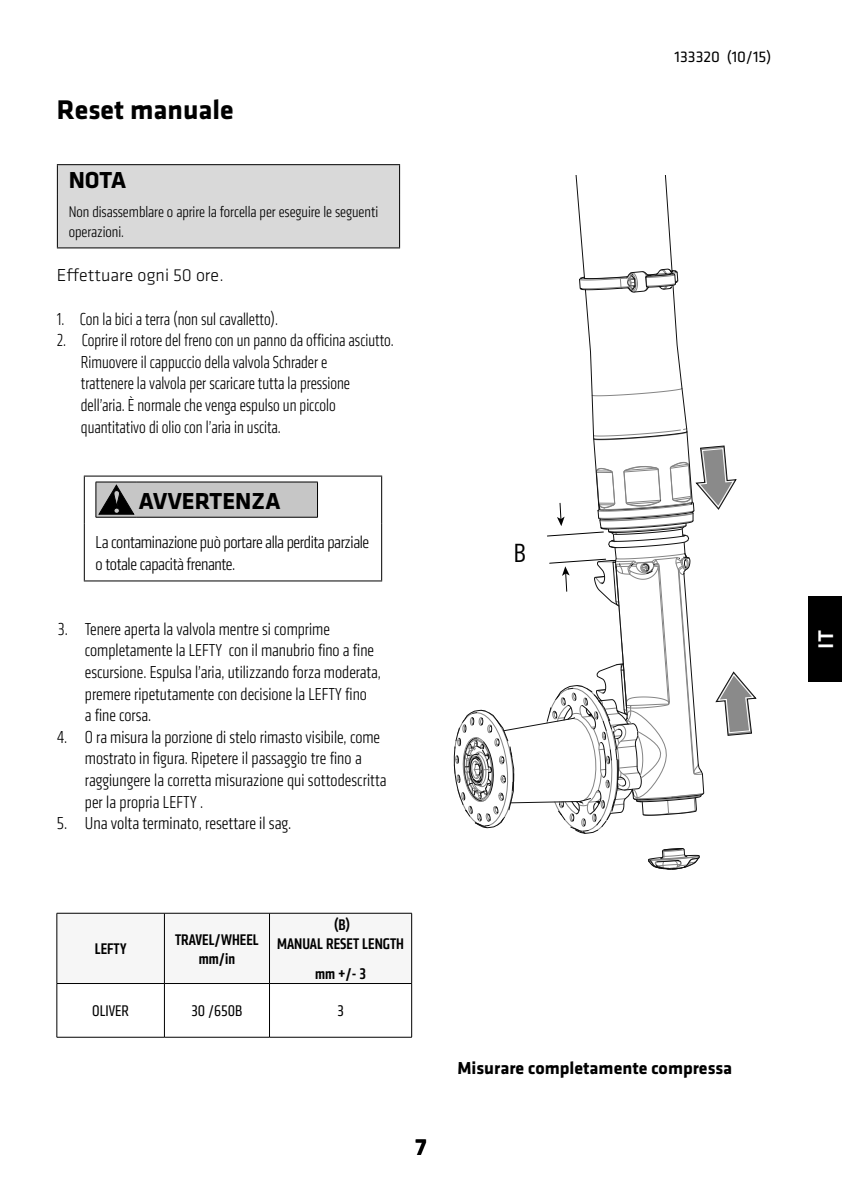
<style>
.page{position:relative;width:842px;height:1191px;background:#fff}
.page>*{position:absolute;margin:0;border:0;box-sizing:border-box;transform-origin:0 0}
.t1{font:700 28px "Klavika Basic";color:#000}
.t2{font:25.2px "Trade Gothic Cond Eighteen";color:#000}
.t3{font:700 24px "Klavika Basic";color:#000}
.t4{font:500 22px "Klavika Basic";color:#fff}
.t5{font:300 condensed 18px/21.6px "Klavika";color:#000}
.t6{font:300 condensed 18px/21.6px "Klavika";color:#000;scale:.93 1}
.t7{font:300 condensed 18px/21.6px "Klavika";letter-spacing:-.02em;color:#000}
.t8{font:700 18px "Klavika Basic";color:#000}
.t9{font:300 18px "Klavika Basic";color:#000}
.t10{font:300 condensed 16px/19.2px "Klavika";color:#000}
.t11{font:500 condensed 16px/19.2px "Klavika";color:#000;text-align:center}
.t12{font:condensed 16px "Klavika";color:#000}
.t13{font:16px "Klavika Basic";color:#000}
</style>
<div class="page">
<svg style="left:648px;top:848px;width:52px;height:22px"></svg>
<svg style="left:453px;top:175px;width:304px;height:659px"></svg>
<svg style="left:163px;top:914px;width:1px;height:69px"></svg>
<div style="left:269px;top:913px;width:143px;height:70px;background:#f6f6f6"></div>
<hr style="left:57px;top:983px;width:107px;height:1px;background:#000">
<hr style="left:57px;top:913px;width:107px;height:1px;background:#000">
<hr style="left:57px;top:913px;width:1px;height:70px;background:#000">
<hr style="left:164px;top:913px;width:105px;height:1px;background:#000">
<hr style="left:164px;top:913px;width:1px;height:70px;background:#000">
<hr style="left:269px;top:913px;width:143px;height:1px;background:#000">
<hr style="left:269px;top:913px;width:1px;height:70px;background:#000">
<hr style="left:411px;top:913px;width:1px;height:70px;background:#000">
<hr style="left:57px;top:983px;width:1px;height:54px;background:#000">
<hr style="left:164px;top:983px;width:1px;height:54px;background:#000">
<hr style="left:269px;top:983px;width:1px;height:54px;background:#000">
<hr style="left:411px;top:983px;width:1px;height:54px;background:#000">
<hr style="left:57px;top:1037px;width:107px;height:1px;background:#000">
<hr style="left:164px;top:1037px;width:105px;height:1px;background:#000">
<hr style="left:269px;top:1037px;width:143px;height:1px;background:#000">
<hr style="left:164px;top:983px;width:105px;height:1px;background:#000">
<hr style="left:269px;top:983px;width:143px;height:1px;background:#000">
<hr style="left:57px;top:164px;width:343px;height:1px;background:#000">
<div style="left:57px;top:165px;width:343px;height:82px;background:#d9d9d9"></div>
<hr style="left:57px;top:194px;width:1px;height:53px;background:#000">
<hr style="left:399px;top:194px;width:1px;height:53px;background:#000">
<hr style="left:57px;top:247px;width:343px;height:1px;background:#000">
<hr style="left:84px;top:475px;width:298px;height:1px;background:#000">
<hr style="left:84px;top:476px;width:1px;height:47px;background:#000">
<hr style="left:381px;top:476px;width:1px;height:47px;background:#000">
<hr style="left:84px;top:523px;width:1px;height:57px;background:#000">
<hr style="left:381px;top:523px;width:1px;height:57px;background:#000">
<hr style="left:84px;top:580px;width:298px;height:1px;background:#000">
<hr style="left:96px;top:481px;width:40px;height:1px;background:#000">
<hr style="left:136px;top:481px;width:182px;height:1px;background:#000">
<hr style="left:317px;top:482px;width:1px;height:35px;background:#000">
<hr style="left:96px;top:517px;width:40px;height:1px;background:#000">
<hr style="left:136px;top:517px;width:182px;height:1px;background:#000">
<svg style="left:96px;top:482px;width:221px;height:35px;background:#b4b4b4"></svg>
<div style="left:808px;top:597px;width:34px;height:85px;background:#000"></div>
<h1 class="t1" style="left:57px;top:89px;width:178px">Reset manuale</h1>
<h3 class="t3" style="left:69px;top:163px;width:59px">NOTA</h3>
<p class="t10" style="left:69px;top:203px;width:311px">Non disassemblare o aprire la forcella per eseguire le seguenti operazioni.</p>
<p class="t9" style="left:57px;top:264px;width:168px">Effettuare ogni 50 ore.</p>
<p class="t6" style="left:57px;top:308px;width:239px">1. Con la bici a terra (non sul cavalletto).</p>
<p class="t6" style="left:81px;top:330px;width:338px;text-indent:-24px">2. Coprire il rotore del freno con un panno da officina asciutto.<br>Rimuovere il cappuccio della valvola Schrader e<br>trattenere la valvola per scaricare tutta la pressione dell’aria. È normale che venga espulso un piccolo quantitativo di olio con l’aria in uscita.</p>
<h3 class="t3" style="left:139px;top:483px;width:143px">AVVERTENZA</h3>
<p class="t7" style="left:96px;top:531px;width:275px">La contaminazione può portare alla perdita parziale o totale capacità frenante.</p>
<p class="t5" style="left:85px;top:618px;width:298px;text-indent:-27px">3. Tenere aperta la valvola mentre si comprime completamente la LEFTY con il manubrio fino a fine escursione. Espulsa l’aria, utilizzando forza moderata, premere ripetutamente con decisione la LEFTY fino<br>a fine corsa.</p>
<p class="t5" style="left:85px;top:726px;width:303px;text-indent:-28px">4. O ra misura la porzione di stelo rimasto visibile, come mostrato in figura. Ripetere il passaggio tre fino a raggiungere la corretta misurazione qui sottodescritta per la propria LEFTY .</p>
<p class="t5" style="left:57px;top:812px;width:236px">5. Una volta terminato, resettare il sag.</p>
<h2 class="t2" style="left:514px;top:538px;width:14px">B</h2>
<p class="t13" style="left:674px;top:46px;width:98px">133320 (10/15)</p>
<p class="t11" style="left:95px;top:939px;width:33px">LEFTY</p>
<p class="t11" style="left:175px;top:930px;width:85px">TRAVEL/WHEEL mm/in</p>
<p class="t11" style="left:277px;top:914px;width:128px">(B)<br>MANUAL RESET LENGTH</p>
<p class="t11" style="left:315px;top:964px;width:52px">mm +/- 3</p>
<p class="t12" style="left:92px;top:1001px;width:38px">OLIVER</p>
<p class="t12" style="left:191px;top:1001px;width:52px">30 /650B</p>
<p class="t12" style="left:337px;top:1001px;width:8px">3</p>
<h3 class="t3" style="left:415px;top:1129px;width:12px">7</h3>
<p class="t8" style="left:457px;top:1055px;width:276px">Misurare completamente compressa</p>
<p class="t4" style="left:811px;top:648px;width:20px;rotate:-90deg">IT</p>
</div>
